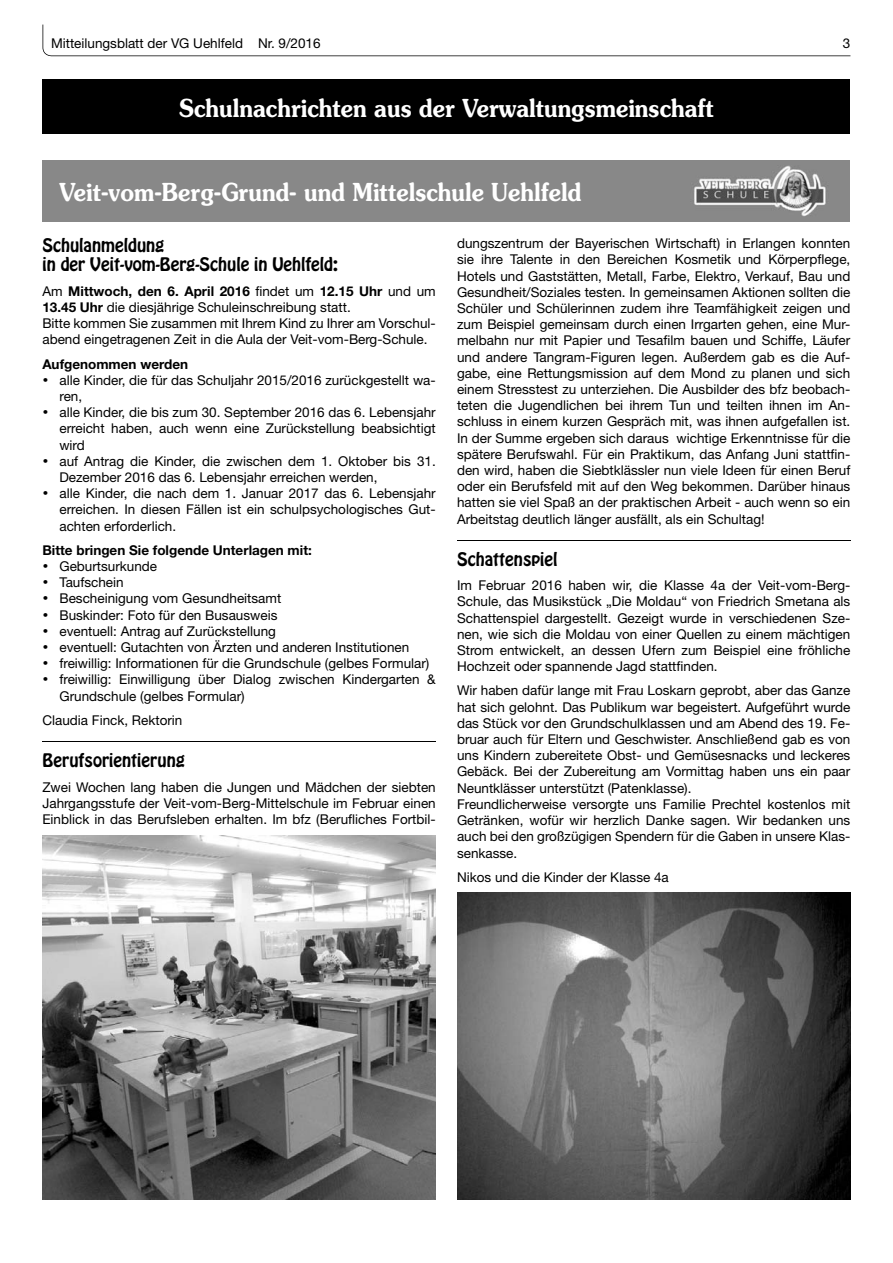
<style>
.page{position:relative;width:893px;height:1263px;background:#fff}
.page>*{position:absolute;margin:0;border:0;box-sizing:border-box;transform-origin:0 0}
.t1{font:600 24.75px "Souvenir";color:#fff;scale:.89 1}
.t2{font:16.5px/19.8px "Hobo Std";color:#000}
.t3{font:13.5px/16.2px "Helvetica Neue";color:#000}
.t4{font:700 13.5px "Helvetica Neue";color:#000}
.s1{font-weight:700}
</style>
<div class="page">
<svg style="left:43px;top:25px;width:807px;height:31px"></svg>
<hr style="left:42px;top:741px;width:394px;height:1px;background:#000">
<hr style="left:457px;top:540px;width:393px;height:1px;background:#000">
<img style="left:457px;top:892px;width:393px;height:307px">
<div style="left:43px;top:80px;width:807px;height:54px;background:#000"></div>
<div style="left:42px;top:160px;width:808px;height:61px;background:#888"></div>
<img style="left:694px;top:165px;width:132px;height:52px">
<img style="left:43px;top:836px;width:393px;height:363px">
<p class="t3" style="left:51px;top:36px;width:271px">Mitteilungsblatt der VG Uehlfeld Nr. 9/2016</p>
<p class="t3" style="left:843px;top:36px;width:9px">3</p>
<h1 class="t1" style="left:179px;top:98px;width:602px">Schulnachrichten aus der Verwaltungsmeinschaft</h1>
<h1 class="t1" style="left:59px;top:182px;width:588px">Veit-vom-Berg-Grund- und Mittelschule Uehlfeld</h1>
<p class="t2" style="left:42px;top:236px;width:297px">Schulanmeldung<br>in der Veit-vom-Berg-Schule in Uehlfeld:</p>
<p class="t3" style="left:42px;top:284px;width:395px">Am <span class="s1">Mittwoch, den 6. April 2016</span> findet um <span class="s1">12.15 Uhr</span> und um <span class="s1">13.45 Uhr</span> die diesjährige Schuleinschreibung statt.<br>Bitte kommen Sie zusammen mit Ihrem Kind zu Ihrer am Vorschul&shy;abend eingetragenen Zeit in die Aula der Veit-vom-Berg-Schule.</p>
<p class="t4" style="left:42px;top:359px;width:147px">Aufgenommen werden</p>
<p class="t3" style="left:59px;top:373px;width:378px;text-indent:-17px">• alle Kinder, die für das Schuljahr 2015/2016 zurückgestellt wa&shy;ren,</p>
<p class="t3" style="left:59px;top:406px;width:378px;text-align:justify;text-indent:-17px">• alle Kinder, die bis zum 30. September 2016 das 6. Lebensjahr erreicht haben, auch wenn eine Zurückstellung beabsichtigt wird</p>
<p class="t3" style="left:59px;top:454px;width:378px;text-indent:-17px">• auf Antrag die Kinder, die zwischen dem 1. Oktober bis 31.<br>Dezember 2016 das 6. Lebensjahr erreichen werden,</p>
<p class="t3" style="left:59px;top:487px;width:378px;text-align:justify;text-indent:-17px">• alle Kinder, die nach dem 1. Januar 2017 das 6. Lebensjahr erreichen. In diesen Fällen ist ein schulpsychologisches Gut&shy;achten erforderlich.</p>
<p class="t4" style="left:42px;top:545px;width:271px">Bitte bringen Sie folgende Unterlagen mit:</p>
<p class="t3" style="left:42px;top:559px;width:116px">• Geburtsurkunde</p>
<p class="t3" style="left:42px;top:576px;width:83px">• Taufschein</p>
<p class="t3" style="left:42px;top:592px;width:240px">• Bescheinigung vom Gesundheitsamt</p>
<p class="t3" style="left:42px;top:608px;width:237px">• Buskinder: Foto für den Busausweis</p>
<p class="t3" style="left:42px;top:624px;width:235px">• eventuell: Antrag auf Zurückstellung</p>
<p class="t3" style="left:42px;top:640px;width:368px">• eventuell: Gutachten von Ärzten und anderen Institutionen</p>
<p class="t3" style="left:42px;top:657px;width:389px">• freiwillig: Informationen für die Grundschule (gelbes Formular)</p>
<p class="t3" style="left:59px;top:673px;width:378px;text-indent:-17px">• freiwillig: Einwilligung über Dialog zwischen Kindergarten &amp;<br>Grundschule (gelbes Formular)</p>
<p class="t3" style="left:42px;top:713px;width:142px">Claudia Finck, Rektorin</p>
<p class="t2" style="left:42px;top:752px;width:144px">Berufsorientierung</p>
<p class="t3" style="left:42px;top:780px;width:395px;text-align:justify">Zwei Wochen lang haben die Jungen und Mädchen der siebten Jahrgangsstufe der Veit-vom-Berg-Mittelschule im Februar einen Einblick in das Berufsleben erhalten. Im bfz (Berufliches Fortbil-</p>
<p class="t3" style="left:457px;top:237px;width:395px;text-align:justify">dungszentrum der Bayerischen Wirtschaft) in Erlangen konnten sie ihre Talente in den Bereichen Kosmetik und Körperpflege, Hotels und Gaststätten, Metall, Farbe, Elektro, Verkauf, Bau und Gesundheit/Soziales testen. In gemeinsamen Aktionen sollten die Schüler und Schülerinnen zudem ihre Teamfähigkeit zeigen und zum Beispiel gemeinsam durch einen Irrgarten gehen, eine Mur&shy;melbahn nur mit Papier und Tesafilm bauen und Schiffe, Läufer und andere Tangram-Figuren legen. Außerdem gab es die Auf&shy;gabe, eine Rettungsmission auf dem Mond zu planen und sich einem Stresstest zu unterziehen. Die Ausbilder des bfz beobach&shy;teten die Jugendlichen bei ihrem Tun und teilten ihnen im An&shy;schluss in einem kurzen Gespräch mit, was ihnen aufgefallen ist.<br>In der Summe ergeben sich daraus wichtige Erkenntnisse für die spätere Berufswahl. Für ein Praktikum, das Anfang Juni stattfin&shy;den wird, haben die Siebtklässler nun viele Ideen für einen Beruf oder ein Berufsfeld mit auf den Weg bekommen. Darüber hinaus hatten sie viel Spaß an der praktischen Arbeit - auch wenn so ein Arbeitstag deutlich länger ausfällt, als ein Schultag!</p>
<p class="t2" style="left:457px;top:550px;width:102px">Schattenspiel</p>
<p class="t3" style="left:457px;top:579px;width:395px;text-align:justify">Im Februar 2016 haben wir, die Klasse 4a der Veit-vom-Berg-Schule, das Musikstück „Die Moldau“ von Friedrich Smetana als Schattenspiel dargestellt. Gezeigt wurde in verschiedenen Sze&shy;nen, wie sich die Moldau von einer Quellen zu einem mächtigen Strom entwickelt, an dessen Ufern zum Beispiel eine fröhliche Hochzeit oder spannende Jagd stattfinden.</p>
<p class="t3" style="left:457px;top:684px;width:395px">Wir haben dafür lange mit Frau Loskarn geprobt, aber das Ganze hat sich gelohnt. Das Publikum war begeistert. Aufgeführt wurde das Stück vor den Grundschulklassen und am Abend des 19. Fe&shy;bruar auch für Eltern und Geschwister. Anschließend gab es von uns Kindern zubereitete Obst- und Gemüsesnacks und leckeres Gebäck. Bei der Zubereitung am Vormittag haben uns ein paar Neuntklässer unterstützt (Patenklasse).<br>Freundlicherweise versorgte uns Familie Prechtel kostenlos mit Getränken, wofür wir herzlich Danke sagen. Wir bedanken uns auch bei den großzügigen Spendern für die Gaben in unsere Klas&shy;senkasse.</p>
<p class="t3" style="left:457px;top:870px;width:213px">Nikos und die Kinder der Klasse 4a</p>
</div>
